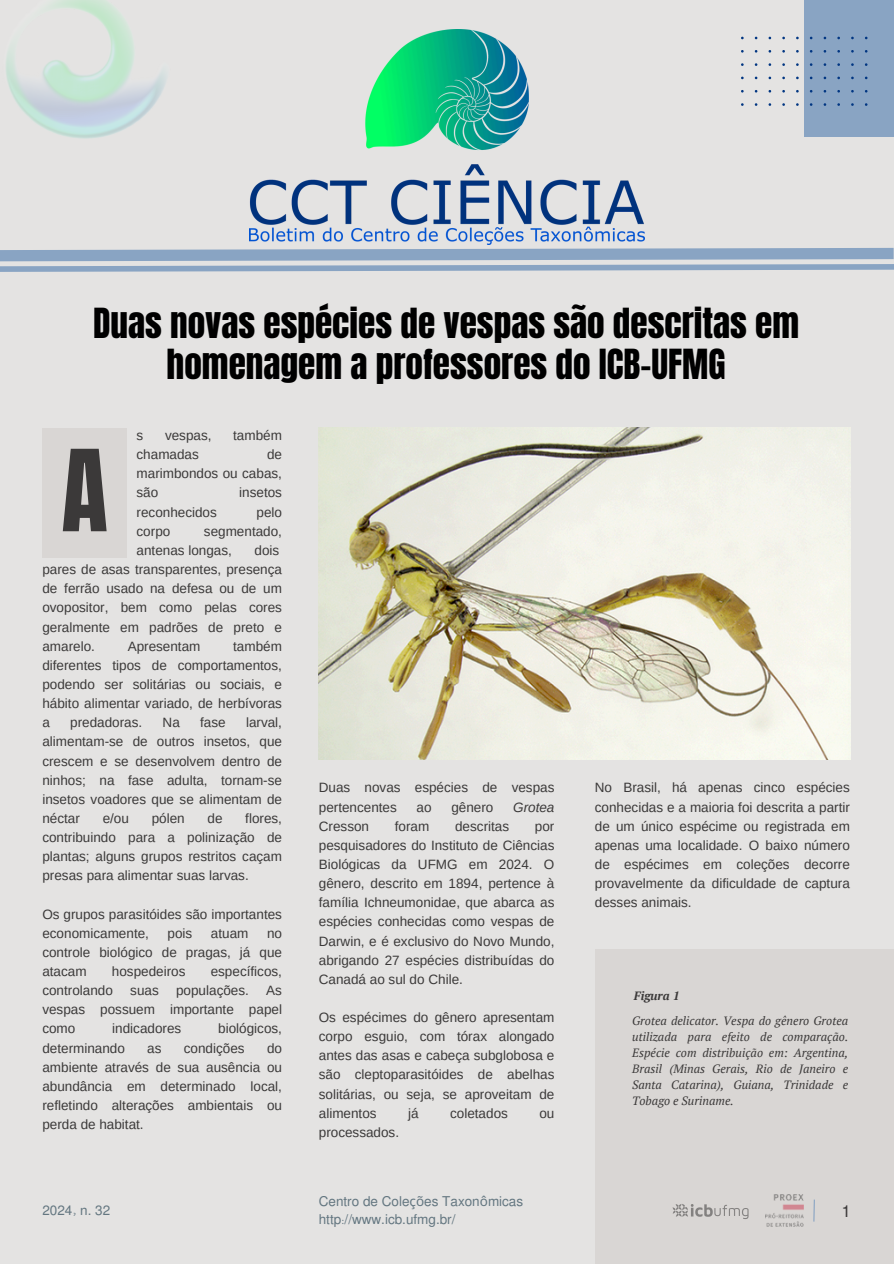
<style>
.page{position:relative;width:894px;height:1264px;background:#fff}
.page>*{position:absolute;margin:0;border:0;box-sizing:border-box;transform-origin:0 0}
.t1{font:96px "Anton";color:#3b3939}
.t2{font:35.25px/41.7px "Anton";color:#000;text-align:center}
.t3{font:16.5px "Mukti";color:#3b3939}
.t4{font:13.5px/19.2px "Arimo";color:#3b3939;text-align:justify}
.t5{font:13.5px/18px "Mukti";color:#637680}
.t6{font:italic 13.5px "Arimo";color:#3b3939}
.t7{font:italic 12px/16px "PT Serif";color:#3b3939;text-align:justify}
.t8{font:italic 700 12px "PT Serif";color:#3b3939}
.s1{font-family:"Noto Sans"}
</style>
<div class="page">
<div style="left:0;top:0;width:893px;height:1263px;background:#e4e3e2"></div>
<div style="left:594px;top:949px;width:299px;height:314px;background:#d9d6d4"></div>
<div style="left:42px;top:428px;width:85px;height:129px;background:#d9d6d4"></div>
<svg style="left:813px;top:1199px;width:2px;height:23px"></svg>
<img style="left:249px;top:29px;width:395px;height:213px">
<div style="left:804px;top:0;width:89px;height:136px;background:#89a4c3"></div>
<svg style="left:741px;top:37px;width:126px;height:69px"></svg>
<img style="left:6px;top:0;width:160px;height:139px">
<svg style="left:0;top:242px;width:893px;height:30px"></svg>
<img style="left:672px;top:1204px;width:77px;height:15px">
<img style="left:765px;top:1194px;width:38px;height:32px">
<img style="left:319px;top:427px;width:531px;height:332px">
<h3 class="t2" style="left:93px;top:302px;width:707px">Duas novas espécies de vespas são descritas em homenagem a professores do ICB-UFMG</h3>
<h3 class="t4" style="left:136px;top:426px;width:8px">s</h3>
<h3 class="t4" style="left:165px;top:426px;width:48px">vespas,</h3>
<h3 class="t4" style="left:233px;top:426px;width:50px">também</h3>
<h3 class="t4" style="left:136px;top:445px;width:64px">chamadas</h3>
<h1 class="t1" style="left:61px;top:422px;width:48px">A</h1>
<h3 class="t4" style="left:136px;top:445px;width:147px;text-indent:130px">de marimbondos ou cabas, são</h3>
<h3 class="t4" style="left:239px;top:483px;width:44px">insetos</h3>
<h3 class="t4" style="left:136px;top:502px;width:82px">reconhecidos</h3>
<h3 class="t4" style="left:256px;top:502px;width:27px">pelo</h3>
<h3 class="t4" style="left:136px;top:521px;width:35px">corpo</h3>
<h3 class="t4" style="left:136px;top:521px;width:147px;text-indent:67px">segmentado, antenas longas,</h3>
<h3 class="t4" style="left:254px;top:540px;width:26px">dois</h3>
<h2 class="t4" style="left:42px;top:560px;width:241px">pares de asas transparentes, presença de ferrão usado na defesa ou de um ovopositor, bem como pelas cores geralmente em padrões de preto e amarelo.</h2>
<h2 class="t4" style="left:42px;top:636px;width:241px;text-indent:191px">também diferentes tipos de comportamentos, podendo ser solitárias ou sociais, e hábito alimentar variado, de herbívoras a</h2>
<h2 class="t4" style="left:128px;top:636px;width:74px">Apresentam</h2>
<h2 class="t4" style="left:42px;top:713px;width:241px;text-indent:203px">larval, alimentam-se de outros insetos, que crescem e se desenvolvem dentro de ninhos; na fase adulta, tornam-se insetos voadores que se alimentam de néctar</h2>
<h2 class="t4" style="left:70px;top:713px;width:74px">predadoras.</h2>
<h2 class="t4" style="left:162px;top:713px;width:19px">Na</h2>
<h2 class="t4" style="left:200px;top:713px;width:27px">fase</h2>
<h2 class="t4" style="left:103px;top:808px;width:28px">e/ou</h2>
<h2 class="t4" style="left:152px;top:808px;width:35px">pólen</h2>
<h2 class="t4" style="left:207px;top:808px;width:17px">de</h2>
<h2 class="t4" style="left:42px;top:808px;width:241px;text-indent:203px">flores, contribuindo para a polinização de plantas; alguns grupos restritos caçam presas para alimentar suas larvas.</h2>
<p class="t4" style="left:42px;top:904px;width:241px">Os grupos parasitóides são importantes economicamente,</p>
<p class="t4" style="left:167px;top:923px;width:26px">pois</p>
<p class="t4" style="left:211px;top:923px;width:39px">atuam</p>
<p class="t4" style="left:42px;top:923px;width:241px;text-indent:224px">no controle biológico de pragas, já que atacam</p>
<p class="t4" style="left:112px;top:961px;width:75px">hospedeiros</p>
<p class="t4" style="left:211px;top:961px;width:73px">específicos,</p>
<p class="t4" style="left:42px;top:980px;width:72px">controlando</p>
<p class="t4" style="left:130px;top:980px;width:30px">suas</p>
<p class="t4" style="left:176px;top:980px;width:74px">populações.</p>
<p class="t4" style="left:42px;top:980px;width:241px;text-indent:224px">As vespas possuem importante papel como</p>
<p class="t4" style="left:112px;top:1019px;width:71px">indicadores</p>
<p class="t4" style="left:218px;top:1019px;width:65px">biológicos,</p>
<p class="t4" style="left:42px;top:1038px;width:84px">determinando</p>
<p class="t4" style="left:147px;top:1038px;width:16px">as</p>
<p class="t4" style="left:184px;top:1038px;width:62px">condições</p>
<p class="t4" style="left:42px;top:1038px;width:241px;text-indent:224px">do ambiente através de sua ausência ou abundância em determinado local, refletindo alterações ambientais ou perda de habitat.</p>
<h3 class="t4" style="left:319px;top:778px;width:237px">Duas novas espécies de vespas pertencentes</h3>
<h3 class="t4" style="left:416px;top:797px;width:17px">ao</h3>
<h3 class="t4" style="left:451px;top:797px;width:44px">gênero</h3>
<h3 class="t6" style="left:513px;top:799px;width:43px">Grotea</h3>
<h3 class="t4" style="left:319px;top:816px;width:52px">Cresson</h3>
<h3 class="t4" style="left:395px;top:816px;width:36px">foram</h3>
<h3 class="t4" style="left:455px;top:816px;width:55px">descritas</h3>
<h3 class="t4" style="left:319px;top:816px;width:237px;text-indent:216px">por pesquisadores do Instituto de Ciências Biológicas da UFMG em 2024. O gênero, descrito em 1894, pertence à família Ichneumonidae, que abarca as espécies conhecidas como vespas de Darwin, e é exclusivo do Novo Mundo, abrigando 27 espécies distribuídas do Canadá ao sul do Chile.</h3>
<h3 class="t4" style="left:319px;top:1007px;width:237px">Os espécimes do gênero apresentam corpo esguio, com tórax alongado antes das asas e cabeça subglobosa e são cleptoparasitóides de abelhas solitárias, ou seja, se aproveitam de alimentos</h3>
<h3 class="t4" style="left:408px;top:1103px;width:12px">já</h3>
<h3 class="t4" style="left:450px;top:1103px;width:59px">coletados</h3>
<h3 class="t4" style="left:539px;top:1103px;width:17px">ou</h3>
<h3 class="t4" style="left:319px;top:1122px;width:82px">processados.</h3>
<p class="t4" style="left:594px;top:778px;width:256px">No Brasil, há apenas cinco espécies conhecidas e a maioria foi descrita a partir de um único espécime ou registrada em apenas uma localidade. O baixo número de espécimes em coleções decorre provavelmente da dificuldade de captura desses animais.</p>
<h3 class="t8" style="left:633px;top:987px;width:47px">Figura 1</h3>
<h4 class="t7" style="left:632px;top:1012px;width:217px">Grotea delicator. Vespa do gênero Grotea utilizada para efeito de comparação.<br>Espécie com distribuição em: Argentina, Brasil (Minas Gerais, Rio de Janeiro e Santa Catarina), Guiana, Trinidade e Tobago e Suriname.</h4>
<p class="t5" style="left:319px;top:1191px;width:206px">Centro de Cole<span class="s1">çõ</span>es Taxon<span class="s1">ô</span>micas http://www.icb.ufmg.br/</p>
<p class="t5" style="left:42px;top:1200px;width:69px">2024, n. 32</p>
<h3 class="t3" style="left:842px;top:1199px;width:9px">1</h3>
</div>
